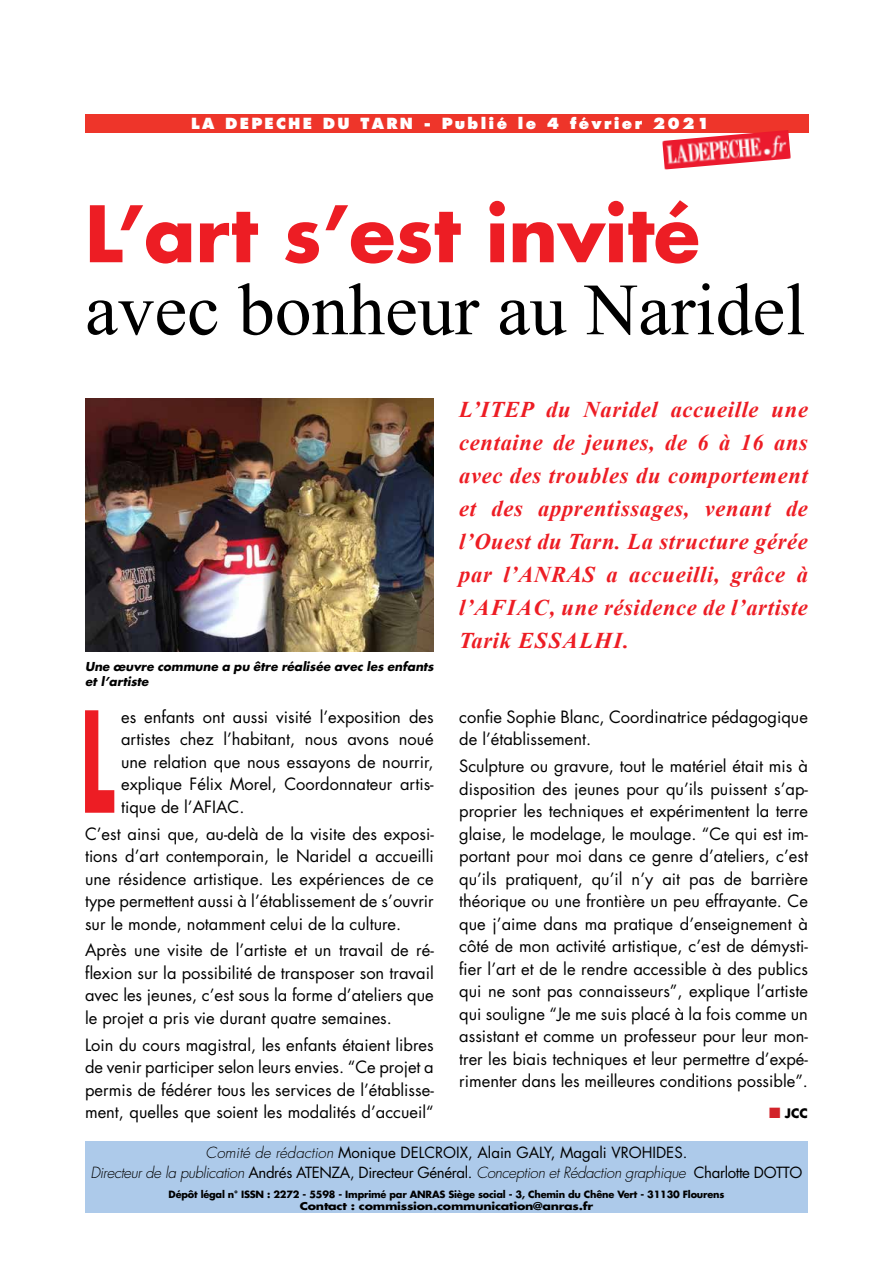
<style>
.page{position:relative;width:893px;height:1263px;background:#fff}
.page>*{position:absolute;margin:0;border:0;box-sizing:border-box;transform-origin:0 0}
.t1{font:700 135.9px "Futura Std";color:#ed1d24;scale:.5 1}
.t2{font:700 75.6px "Futura Std";color:#ed1d24}
.t3{font:73.5px "Times New Roman";color:#000}
.t4{font:italic 700 22.5px/33px "Times New Roman";letter-spacing:.03em;color:#ed1d24;text-align:justify}
.t5{font:16.5px/22.5px "Futura Std";color:#000;text-align:justify}
.t6{font:15px/20.2px "Futura Std";color:#000;text-align:center}
.t7{font:800 15px "Futura";letter-spacing:.15em;color:#fff}
.t8{font:700 12.75px "Futura Std";color:#000}
.t9{font:italic 700 12px/15px "Futura Std";color:#000}
.t10{font:700 10.5px "Futura Std";letter-spacing:-.02em;color:#000;scale:1.2 1}
.t11{font:700 9.75px "Futura Std";letter-spacing:-.02em;color:#000}
.s1{color:#d2232a}
.s2{font-weight:300;font-style:italic}
</style>
<div class="page">
<div style="left:85px;top:1141px;width:723px;height:72px;background:#adcaea"></div>
<div style="left:85px;top:115px;width:724px;height:18px;background:#ee352a"></div>
<img style="left:662px;top:130px;width:129px;height:40px">
<img style="left:85px;top:399px;width:349px;height:253px">
<p class="t7" style="left:191px;top:114px;width:184px">LA DEPECHE DU TARN</p>
<p class="t7" style="left:424px;top:114px;width:287px">- Publié le 4 février 2021</p>
<h2 class="t2" style="left:85px;top:184px;width:616px">L’art s’est invité</h2>
<h3 class="t3" style="left:85px;top:258px;width:722px">avec bonheur au Naridel</h3>
<p class="t9" style="left:85px;top:659px;width:350px">Une œuvre commune a pu être réalisée avec les enfants et l’artiste</p>
<h1 class="t1" style="left:81px;top:671px;width:60px">L</h1>
<p class="t5" style="left:121px;top:705px;width:314px">es enfants ont aussi visité l’exposition des artistes chez l’habitant, nous avons noué une relation que nous essayons de nourrir, explique Félix Morel, Coordonnateur artis&shy;tique de l’Afiac</p>
<p class="t5" style="left:85px;top:793px;width:350px;line-height:26.7px;text-indent:154px">.<br>C’est ainsi que, au-delà de la visite des exposi-</p>
<p class="t5" style="left:85px;top:845px;width:350px">tions d’art contemporain, le Naridel a accueilli une résidence artistique. Les expériences de ce type permettent aussi à l’établissement de s’ouvrir sur le monde, notamment celui de la culture.</p>
<p class="t5" style="left:85px;top:939px;width:350px">Après une visite de l’artiste et un travail de ré&shy;flexion sur la possibilité de transposer son travail avec les jeunes, c’est sous la forme d’ateliers que le projet a pris vie durant quatre semaines.</p>
<p class="t5" style="left:85px;top:1033px;width:350px">Loin du cours magistral, les enfants étaient libres de venir participer selon leurs envies. “Ce projet a permis de fédérer tous les services de l’établisse&shy;ment, quelles que soient les modalités d’accueil“</p>
<h3 class="t4" style="left:459px;top:392px;width:350px">L’ITEP du Naridel accueille une centaine de jeunes, de 6 à 16 ans avec des troubles du comportement et des apprentissages, venant de l’Ouest du Tarn. La structure gérée par l’ANRAS a accueilli, grâce à l’Afia</h3>
<h3 class="t4" style="left:459px;top:590px;width:350px;text-indent:74px">c, une résidence de l’artiste<br>Tarik Essal</h3>
<h3 class="t4" style="left:595px;top:623px;width:36px">hi.</h3>
<p class="t5" style="left:459px;top:706px;width:350px">confie Sophie Blanc, Coordinatrice pédagogique de l’établissement.</p>
<p class="t5" style="left:459px;top:755px;width:350px">Sculpture ou gravure, tout le matériel était mis à disposition des jeunes pour qu’ils puissent s’ap&shy;proprier les techniques et expérimentent la terre glaise, le modelage, le moulage. “Ce qui est im&shy;portant pour moi dans ce genre d’ateliers, c’est qu’ils pratiquent, qu’il n’y ait pas de barrière théorique ou une frontière un peu effrayante. Ce que j’aime dans ma pratique d’enseignement à côté de mon activité artistique, c’est de démysti&shy;fier l’art et de le rendre accessible à des publics qui ne sont pas connaisseurs”, explique l’artiste qui souligne “Je me suis placé à la fois comme un assistant et comme un professeur pour leur mon&shy;trer les biais techniques et leur permettre d’expé&shy;rimenter dans les meilleures conditions possible”.</p>
<p class="t8" style="left:769px;top:1105px;width:40px"><span class="s1">■</span> JCC</p>
<p class="t6" style="left:90px;top:1143px;width:714px"><span class="s2">Comité de rédaction</span> Monique DELCROIX, Alain Galy, Magali VROHIDES.<br><span class="s2">Directeur de la publication</span> Andrés ATENZA, Directeur Général. <span class="s2">Conception et Rédaction graphique</span> Charlotte DOTTO</p>
<p class="t11" style="left:169px;top:1187px;width:83px">Dépôt légal n° ISSN</p>
<p class="t11" style="left:267px;top:1187px;width:151px">: 2272 - 5598 - Imprimé par ANRAS</p>
<p class="t11" style="left:448px;top:1187px;width:278px">Siège social - 3, Chemin du Chêne Vert - 31130 Flourens</p>
<p class="t10" style="left:300px;top:1199px;width:246px">Contact : commission.communication@anras.fr</p>
</div>
